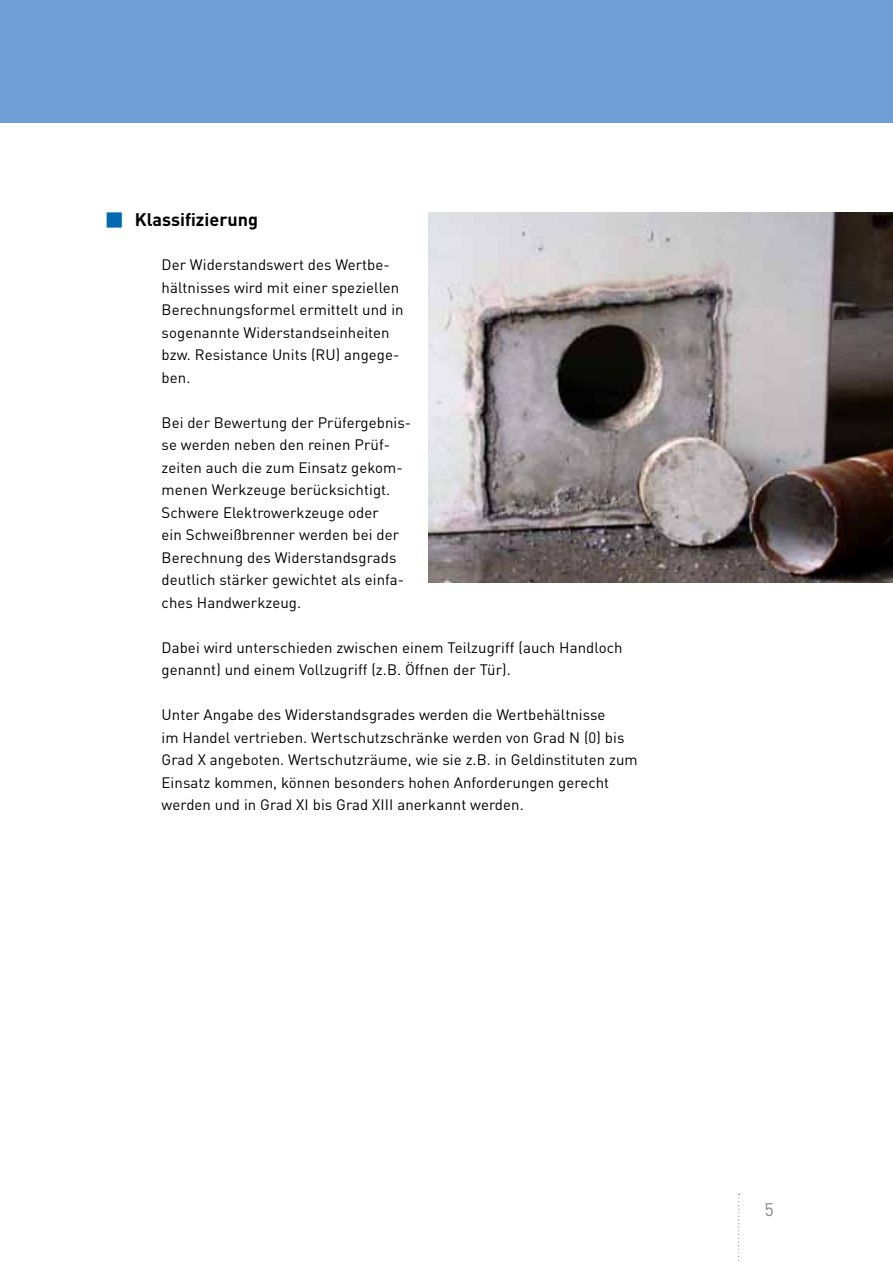
<style>
.page{position:relative;width:893px;height:1263px;background:#fff}
.page>*{position:absolute;margin:0;border:0;box-sizing:border-box;transform-origin:0 0}
.t1{font:700 18px "DINOT";color:#000}
.t2{font:18px "DINOT";color:#878787}
.t3{font:15px/22.5px "DINOT";letter-spacing:.005em;color:#000}
</style>
<div class="page">
<div style="left:0;top:0;width:893px;height:122px;background:#6f9ed4"></div>
<svg style="left:738px;top:1194px;width:2px;height:67px"></svg>
<img style="left:428px;top:213px;width:465px;height:369px">
<p class="t1" style="left:135px;top:208px;width:125px">Klassifizierung</p>
<p class="t3" style="left:162px;top:253px;width:244px">Der Widerstandswert des Wertbe&shy;hältnisses wird mit einer speziellen<br>Berechnungsformel ermittelt und in sogenannte Widerstandseinheiten bzw. Resistance Units (RU) angege&shy;ben.</p>
<p class="t3" style="left:162px;top:410px;width:251px">Bei der Bewertung der Prüfergebnis&shy;se werden neben den reinen Prüf&shy;zeiten auch die zum Einsatz gekom&shy;menen Werkzeuge berücksichtigt.<br>Schwere Elektrowerkzeuge oder<br>ein Schweißbrenner werden bei der<br>Berechnung des Widerstandsgrads deutlich stärker gewichtet als einfa&shy;ches Handwerkzeug.</p>
<p class="t3" style="left:162px;top:635px;width:463px">Dabei wird unterschieden zwischen einem Teilzugriff (auch Handloch genannt) und einem Vollzugriff (z.B. Öffnen der Tür).</p>
<p class="t3" style="left:162px;top:703px;width:478px">Unter Angabe des Widerstandsgrades werden die Wertbehältnisse<br>im Handel vertrieben. Wertschutzschränke werden von Grad N (0) bis Grad X angeboten. Wertschutzräume, wie sie z.B. in Geldinstituten zum Einsatz kommen, können besonders hohen Anforderungen gerecht werden und in Grad XI bis Grad XIII anerkannt werden.</p>
<p class="t2" style="left:764px;top:1197px;width:11px">5</p>
</div>
